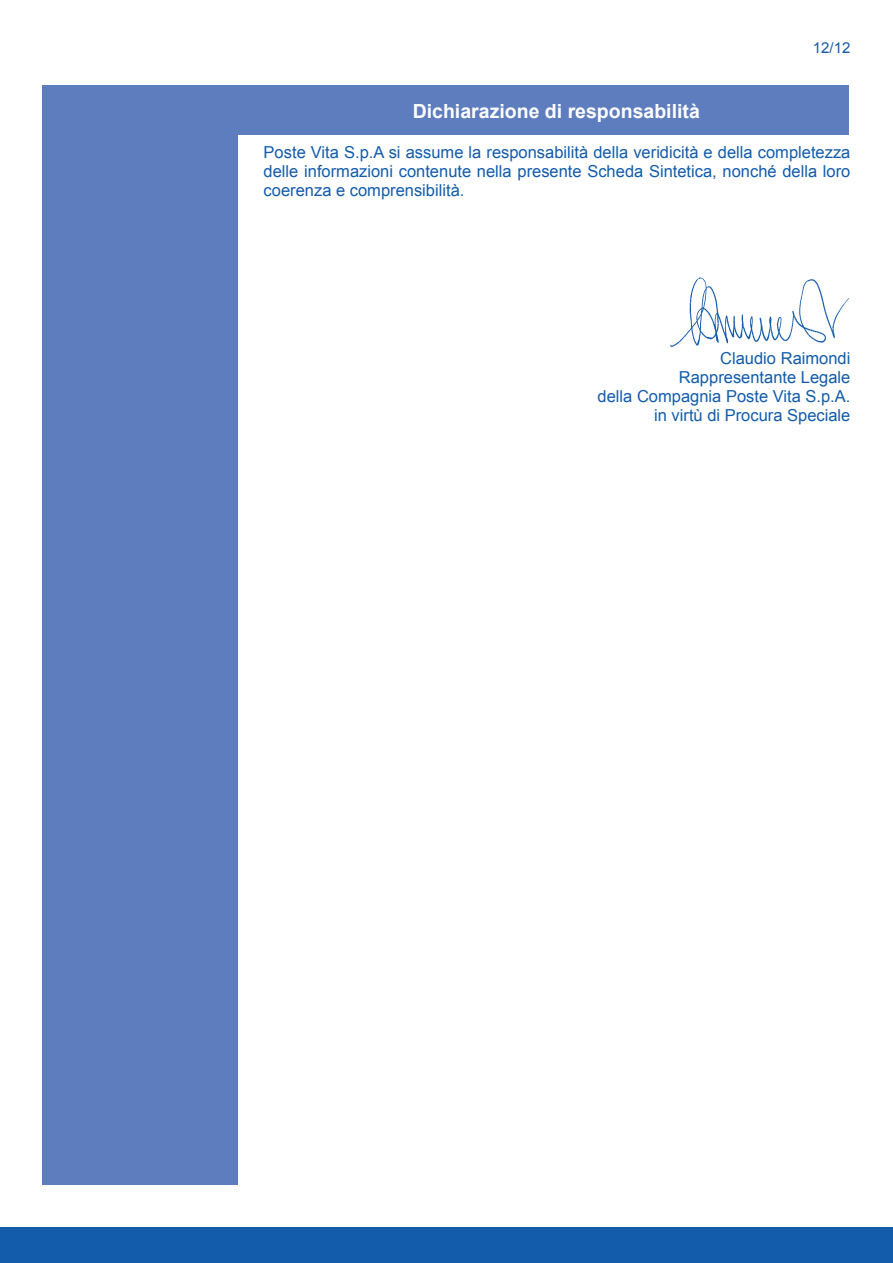
<style>
.page{position:relative;width:893px;height:1263px;background:#fff}
.page>*{position:absolute;margin:0;border:0;box-sizing:border-box;transform-origin:0 0}
.t1{font:700 19.5px "Arial";color:#fff}
.Pa15{font:16.5px/18.8px "Arial";color:#135cab;text-align:justify}
.t2{font:15px "Arial";color:#135cab}
</style>
<div class="page">
<img style="left:670px;top:277px;width:180px;height:70px">
<div style="left:43px;top:85px;width:806px;height:50px;background:#5e7dbe"></div>
<div style="left:43px;top:85px;width:195px;height:1099px;background:#5e7dbe"></div>
<div style="left:0;top:1227px;width:893px;height:36px;background:#135cab"></div>
<p class="t2" style="left:813px;top:38px;width:39px">12/12</p>
<p class="t1" style="left:413px;top:98px;width:289px">Dichiarazione di responsabilità</p>
<p class="Pa15" style="left:264px;top:143px;width:588px">Poste Vita S.p.A si assume la responsabilità della veridicità e della completezza delle informazioni contenute nella presente Scheda Sintetica, nonché della loro coerenza e comprensibilità.</p>
<p class="Pa15" style="left:720px;top:349px;width:132px">Claudio Raimondi</p>
<p class="Pa15" style="left:679px;top:368px;width:173px">Rappresentante Legale</p>
<p class="Pa15" style="left:598px;top:387px;width:254px">della Compagnia Poste Vita S.p.A.</p>
<p class="Pa15" style="left:654px;top:406px;width:198px">in virtù di Procura Speciale</p>
</div>
